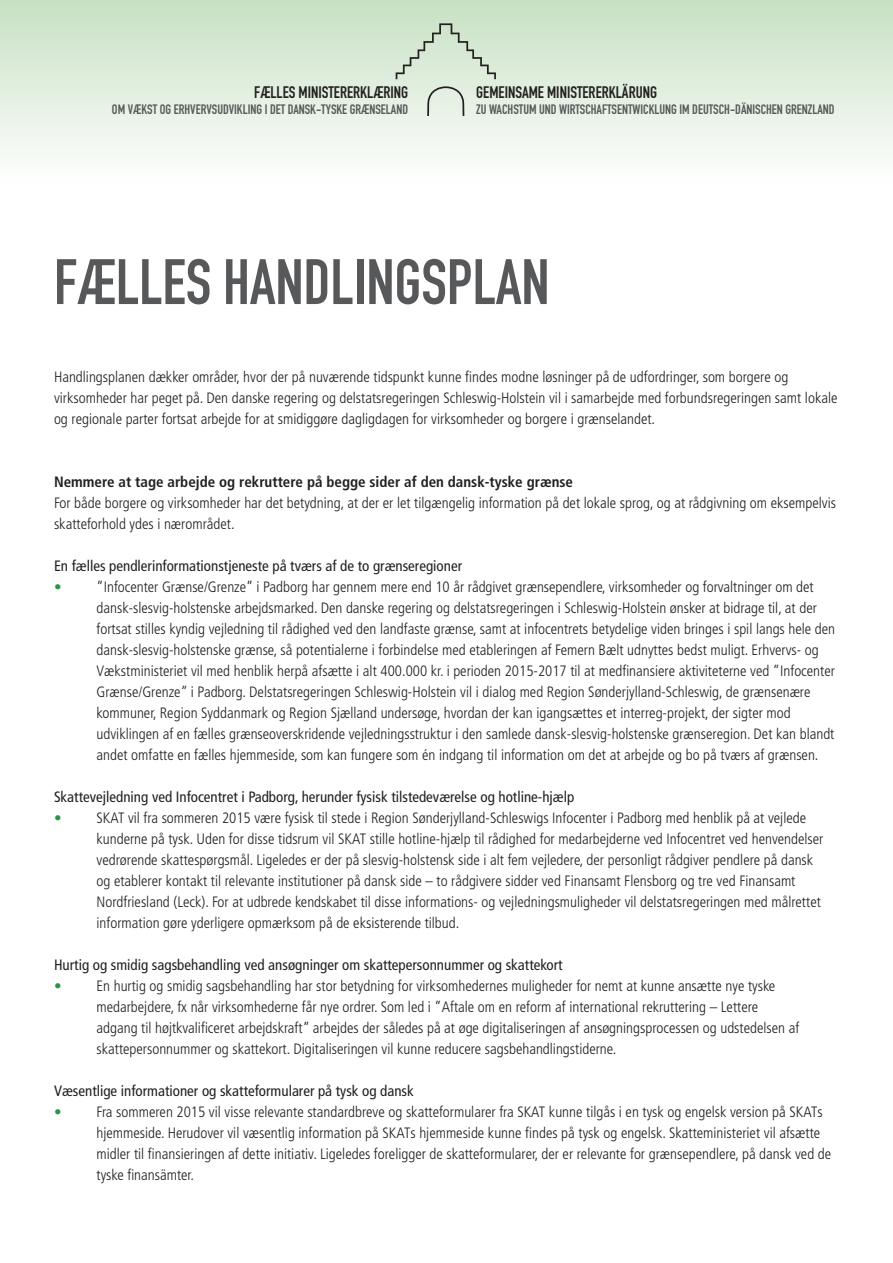
<style>
.page{position:relative;width:893px;height:1263px;background:#fff}
.page>*{position:absolute;margin:0;border:0;box-sizing:border-box;transform-origin:0 0}
.t1{font:63px "DIN Engschrift";color:#57585a}
.t2{font:16.5px "DIN Engschrift";color:#231f20}
.t3{font:300 condensed 15px/21px "Frutiger";color:#231f20}
.t4{font:condensed 15px "Frutiger";color:#231f20}
.t5{font:700 condensed 15px "Frutiger";color:#231f20}
.t6{font:13.5px "DIN Engschrift";color:#57585a}
.s1{color:#2a9547}
</style>
<div class="page">
<div style="left:0;top:0;width:893px;height:185px;background:linear-gradient(to bottom,#c7e0c3,#fff)"></div>
<svg style="left:396px;top:23px;width:100px;height:56px;background:#cadbc7"></svg>
<svg style="left:427px;top:86px;width:37px;height:30px"></svg>
<p class="t2" style="left:254px;top:82px;width:155px">FÆLLES MINISTERERKLÆRING</p>
<p class="t6" style="left:112px;top:102px;width:298px">OM VÆKST OG ERHVERVSUDVIKLING I DET DANSK-TYSKE GRÆNSELAND</p>
<p class="t2" style="left:476px;top:82px;width:182px">GEMEINSAME MINISTERERKLÄRUNG</p>
<p class="t6" style="left:476px;top:102px;width:360px">ZU WACHSTUM UND WIRTSCHAFTSENTWICKLUNG IM DEUTSCH-DÄNISCHEN GRENZLAND</p>
<h1 class="t1" style="left:54px;top:245px;width:497px">FÆLLES HANDLINGSPLAN</h1>
<p class="t3" style="left:54px;top:367px;width:785px">Handlingsplanen dækker områder, hvor der på nuværende tidspunkt kunne findes modne løsninger på de udfordringer, som borgere og virksomheder har peget på. Den danske regering og delstatsregeringen Schleswig-Holstein vil i samarbejde med forbundsregeringen samt lokale og regionale parter fortsat arbejde for at smidiggøre dagligdagen for virksomheder og borgere i grænselandet.</p>
<p class="t5" style="left:54px;top:473px;width:521px">Nemmere at tage arbejde og rekruttere på begge sider af den dansk-tyske grænse</p>
<p class="t3" style="left:54px;top:493px;width:784px">For både borgere og virksomheder har det betydning, at der er let tilgængelig information på det lokale sprog, og at rådgivning om eksempelvis skatteforhold ydes i nærområdet.</p>
<p class="t4" style="left:54px;top:557px;width:410px">En fælles pendlerinformationstjeneste på tværs af de to grænseregioner</p>
<p class="t3" style="left:97px;top:577px;width:740px;text-indent:-43px"><span class="s1">•</span> ”Infocenter Grænse/Grenze” i Padborg har gennem mere end 10 år rådgivet grænsependlere, virksomheder og forvaltninger om det dansk-slesvig-holstenske arbejdsmarked. Den danske regering og delstatsregeringen i Schleswig-Holstein ønsker at bidrage til, at der fortsat stilles kyndig vejledning til rådighed ved den landfaste grænse, samt at infocentrets betydelige viden bringes i spil langs hele den dansk-slesvig-holstenske grænse, så potentialerne i forbindelse med etableringen af Femern Bælt udnyttes bedst muligt. Erhvervs- og Vækstministeriet vil med henblik herpå afsætte i alt 400.000 kr. i perioden 2015-2017 til at medfinansiere aktiviteterne ved ”Infocenter Grænse/Grenze” i Padborg. Delstatsregeringen Schleswig-Holstein vil i dialog med Region Sønderjylland-Schleswig, de grænsenære kommuner, Region Syddanmark og Region Sjælland undersøge, hvordan der kan igangsættes et interreg-projekt, der sigter mod udviklingen af en fælles grænseoverskridende vejledningsstruktur i den samlede dansk-slesvig-holstenske grænseregion. Det kan blandt andet omfatte en fælles hjemmeside, som kan fungere som én indgang til information om det at arbejde og bo på tværs af grænsen.</p>
<p class="t4" style="left:54px;top:788px;width:522px">Skattevejledning ved Infocentret i Padborg, herunder fysisk tilstedeværelse og hotline-hjælp</p>
<p class="t3" style="left:97px;top:808px;width:728px;text-indent:-43px"><span class="s1">•</span> SKAT vil fra sommeren 2015 være fysisk til stede i Region Sønderjylland-Schleswigs Infocenter i Padborg med henblik på at vejlede kunderne på tysk. Uden for disse tidsrum vil SKAT stille hotline-hjælp til rådighed for medarbejderne ved Infocentret ved henvendelser vedrørende skattespørgsmål. Ligeledes er der på slesvig-holstensk side i alt fem vejledere, der personligt rådgiver pendlere på dansk og etablerer kontakt til relevante institutioner på dansk side – to rådgivere sidder ved Finansamt Flensborg og tre ved Finansamt Nordfriesland (Leck). For at udbrede kendskabet til disse informations- og vejledningsmuligheder vil delstatsregeringen med målrettet information gøre yderligere opmærksom på de eksisterende tilbud.</p>
<p class="t4" style="left:54px;top:956px;width:510px">Hurtig og smidig sagsbehandling ved ansøgninger om skattepersonnummer og skattekort</p>
<p class="t3" style="left:97px;top:976px;width:704px;text-indent:-43px"><span class="s1">•</span> En hurtig og smidig sagsbehandling har stor betydning for virksomhedernes muligheder for nemt at kunne ansætte nye tyske medarbejdere, fx når virksomhederne får nye ordrer. Som led i ”Aftale om en reform af international rekruttering – Lettere adgang til højtkvalificeret arbejdskraft” arbejdes der således på at øge digitaliseringen af ansøgningsprocessen og udstedelsen af skattepersonnummer og skattekort. Digitaliseringen vil kunne reducere sagsbehandlingstiderne.</p>
<p class="t4" style="left:54px;top:1082px;width:361px">Væsentlige informationer og skatteformularer på tysk og dansk</p>
<p class="t3" style="left:97px;top:1102px;width:736px;text-indent:-43px"><span class="s1">•</span> Fra sommeren 2015 vil visse relevante standardbreve og skatteformularer fra SKAT kunne tilgås i en tysk og engelsk version på SKATs hjemmeside. Herudover vil væsentlig information på SKATs hjemmeside kunne findes på tysk og engelsk. Skatteministeriet vil afsætte midler til finansieringen af dette initiativ. Ligeledes foreligger de skatteformularer, der er relevante for grænsependlere, på dansk ved de tyske finansämter.</p>
</div>
